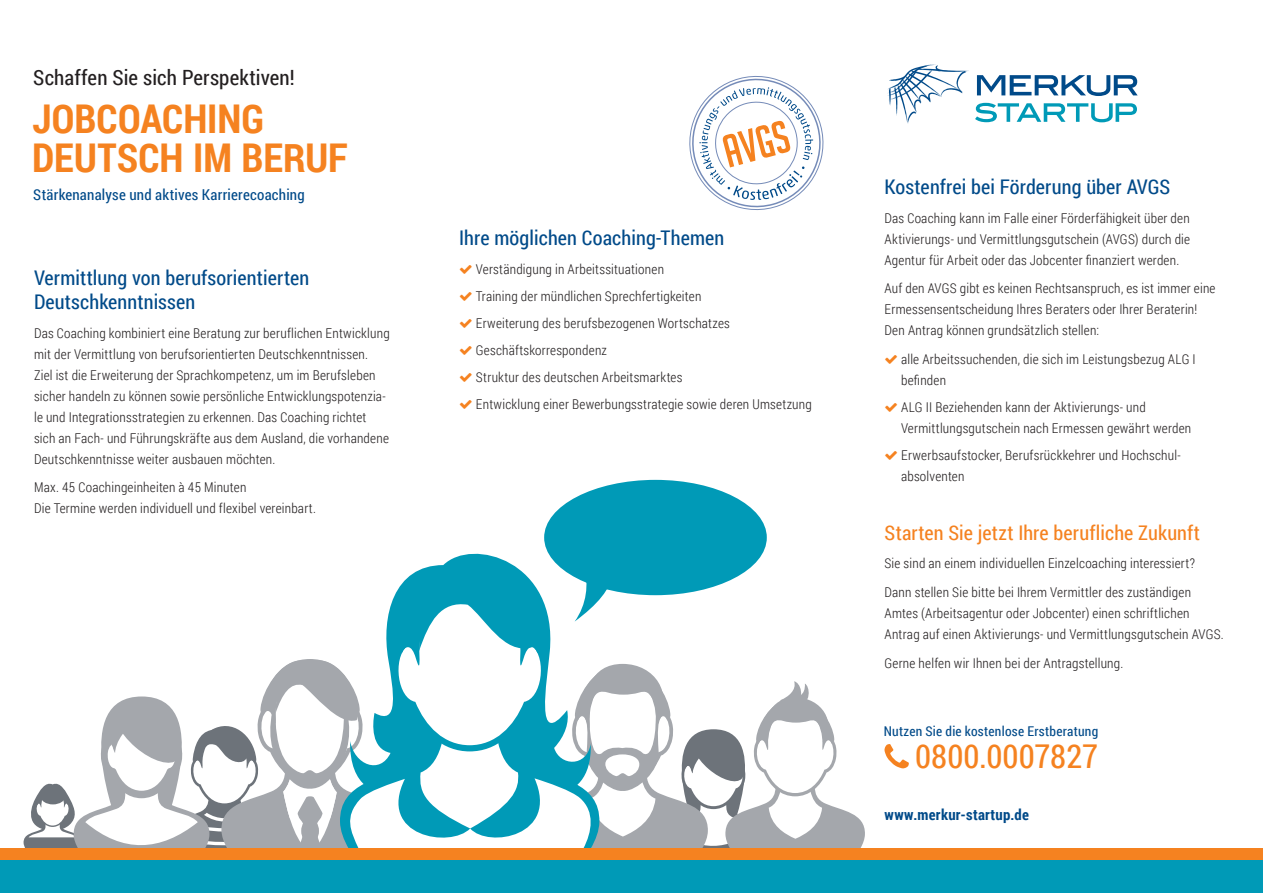
<style>
.page{position:relative;width:1263px;height:893px;background:#fff}
.page>*{position:absolute;margin:0;border:0;box-sizing:border-box;transform-origin:0 0}
.t1{font:700 39.6px/39.6px "Roboto Condensed";color:#f58220}
.t2{font:32.85px "Roboto Condensed";letter-spacing:.005em;color:#f58220}
.t3{font:21px "Roboto Condensed";letter-spacing:.005em;color:#231f20}
.t4{font:20.25px/24.3px "Roboto Condensed";letter-spacing:.005em;color:#004a89}
.t5{font:20.25px "Roboto Condensed";letter-spacing:.005em;color:#f58220}
.t6{font:15px "Roboto Condensed";letter-spacing:.015em;color:#004a89}
.t7{font:700 15px "Roboto Condensed";letter-spacing:.02em;color:#004a89}
.t8{font:300 13.5px/21px "Roboto Condensed";letter-spacing:.015em;color:#231f20}
.t9{font:13.5px "Roboto Condensed";letter-spacing:.02em;color:#004a89}
</style>
<div class="page">
<div style="left:544px;top:480px;width:223px;height:115px;background:#009ab7;border-radius:50%"></div>
<svg style="left:23px;top:541px;width:842px;height:308px"></svg>
<svg style="left:887px;top:64px;width:82px;height:60px"></svg>
<svg style="left:977px;top:75px;width:161px;height:21px"></svg>
<svg style="left:975px;top:103px;width:162px;height:19px"></svg>
<div style="left:0;top:849px;width:1263px;height:44px;background:#009ab7"></div>
<svg style="left:884px;top:744px;width:25px;height:24px"></svg>
<div style="left:0;top:849px;width:1263px;height:11px;background:#f58220"></div>
<svg style="left:689px;top:76px;width:135px;height:134px"></svg>
<h3 class="t3" style="left:33px;top:63px;width:263px">Schaffen Sie sich Perspektiven!</h3>
<h1 class="t1" style="left:32px;top:97px;width:317px">JOBCOACHING<br>DEUTSCH IM BERUF</h1>
<p class="t6" style="left:33px;top:184px;width:273px">Stärkenanalyse und aktives Karrierecoaching</p>
<h3 class="t4" style="left:34px;top:265px;width:277px">Vermittlung von berufsorientierten<br>Deutschkenntnissen</h3>
<p class="t8" style="left:34px;top:322px;width:357px">Das Coaching kombiniert eine Beratung zur beruflichen Entwicklung mit der Vermittlung von berufsorientierten Deutschkenntnissen.<br>Ziel ist die Erweiterung der Sprachkompetenz, um im Berufsleben sicher handeln zu können sowie persönliche Entwicklungspotenzia&shy;le und Integrationsstrategien zu erkennen. Das Coaching richtet sich an Fach- und Führungskräfte aus dem Ausland, die vorhandene Deutschkenntnisse weiter ausbauen möchten.</p>
<p class="t8" style="left:34px;top:477px;width:283px">Max. 45 Coachingeinheiten à 45 Minuten<br>Die Termine werden individuell und flexibel vereinbart.</p>
<h3 class="t4" style="left:459px;top:225px;width:267px">Ihre möglichen Coaching-Themen</h3>
<p class="t8" style="left:476px;top:255px;width:337px;line-height:27px">Verständigung in Arbeitssituationen<br>Training der mündlichen Sprechfertigkeiten<br>Erweiterung des berufsbezogenen Wortschatzes Geschäftskorrespondenz<br>Struktur des deutschen Arbeitsmarktes<br>Entwicklung einer Bewerbungsstrategie sowie deren Umsetzung</p>
<h3 class="t4" style="left:884px;top:174px;width:287px">Kostenfrei bei Förderung über AVGS</h3>
<p class="t8" style="left:884px;top:207px;width:307px;text-align:justify">Das Coaching kann im Falle einer Förderfähigkeit über den Aktivierungs- und Vermittlungsgutschein (AVGS) durch die Agentur für Arbeit oder das Jobcenter finanziert werden.</p>
<p class="t8" style="left:884px;top:277px;width:332px">Auf den AVGS gibt es keinen Rechtsanspruch, es ist immer eine<br>Ermessensentscheidung Ihres Beraters oder Ihrer Beraterin!<br>Den Antrag können grundsätzlich stellen:</p>
<p class="t8" style="left:901px;top:348px;width:296px">alle Arbeitssuchenden, die sich im Leistungsbezug ALG I befinden</p>
<p class="t8" style="left:901px;top:396px;width:292px">ALG II Beziehenden kann der Aktivierungs- und<br>Vermittlungsgutschein nach Ermessen gewährt werden</p>
<p class="t8" style="left:901px;top:444px;width:281px">Erwerbsaufstocker, Berufsrückkehrer und Hochschul&shy;absolventen</p>
<h3 class="t5" style="left:884px;top:519px;width:317px">Starten Sie jetzt Ihre berufliche Zukunft</h3>
<p class="t8" style="left:884px;top:549px;width:312px;line-height:28.5px">Sie sind an einem individuellen Einzelcoaching interessiert?<br>Dann stellen Sie bitte bei Ihrem Vermittler des zuständigen</p>
<p class="t8" style="left:884px;top:602px;width:341px">Amtes (Arbeitsagentur oder Jobcenter) einen schriftlichen<br>Antrag auf einen Aktivierungs- und Vermittlungsgutschein AVGS.</p>
<p class="t8" style="left:884px;top:652px;width:240px">Gerne helfen wir Ihnen bei der Antragstellung.</p>
<p class="t9" style="left:884px;top:721px;width:216px">Nutzen Sie die kostenlose Erstberatung</p>
<h2 class="t2" style="left:915px;top:733px;width:185px">0800.0007827</h2>
<p class="t7" style="left:884px;top:804px;width:146px">www.merkur-startup.de</p>
</div>
